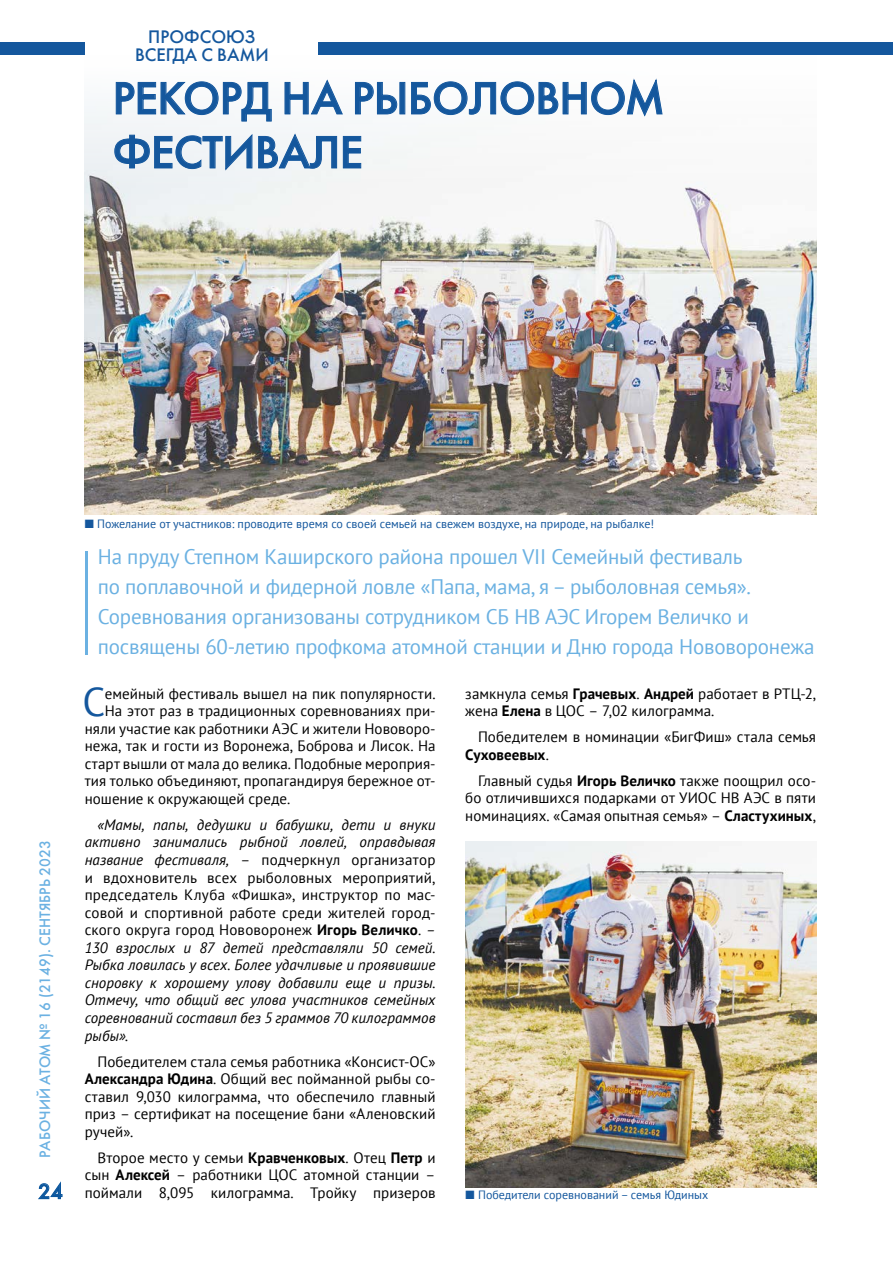
<style>
.page{position:relative;width:893px;height:1263px;background:#fff}
.page>*{position:absolute;margin:0;border:0;box-sizing:border-box;transform-origin:0 0}
.ЗАГОЛОВОК{font:45px/54px "Futuris C";letter-spacing:-.01em;color:#14579d}
.Буквица{font:40.05px "PT Sans";color:#14579d}
.ВРЕЗ{font:21px/30px "PT Sans";letter-spacing:-.01em;color:#6bb1e2}
.t1{font:21px "Futuris C";color:#0b569d}
.t2{font:18px/18px "Futuris C";color:#14579d;text-align:center}
.ОСНОВНОЙ_ТЕКСТ{font:15px/17.5px "PT Sans";color:#000;text-align:justify}
.ОСНОВНОЙ_ТЕКСТ-2{font:italic 15px/17.5px "PT Sans";letter-spacing:.005em;color:#000;text-align:justify}
.Буквица-2{font:15px "PT Sans";letter-spacing:.005em;color:#000}
.t3{font:15px "Futuris C";color:#6bb1e2}
.ОСНОВНОЙ_ТЕКСТ-3{font:12px "PT Sans";color:#14579d}
.s1{font-family:"Dixieland Normal"}
.s2{font-style:normal}
.s3{font-weight:700;font-style:normal}
.s4{font-weight:700}
</style>
<div class="page">
<div style="left:0;top:43px;width:85px;height:12px;background:#14579d"></div>
<div style="left:319px;top:43px;width:574px;height:12px;background:#14579d"></div>
<svg style="left:38px;top:1182px;width:25px;height:18px"></svg>
<hr style="left:85px;top:551px;width:2px;height:103px;background:#6bb1e2">
<img style="left:85px;top:78px;width:731px;height:436px">
<svg style="left:116px;top:81px;width:156px;height:41px"></svg>
<svg style="left:284px;top:80px;width:59px;height:35px"></svg>
<svg style="left:355px;top:79px;width:308px;height:37px"></svg>
<svg style="left:114px;top:134px;width:223px;height:36px"></svg>
<svg style="left:343px;top:136px;width:18px;height:33px"></svg>
<img style="left:466px;top:842px;width:350px;height:345px">
<p class="t2" style="left:135px;top:28px;width:135px">ПРОФСОЮЗ<br>ВСЕГДА С ВАМИ</p>
<p class="ЗАГОЛОВОК" style="left:113px;top:71px;width:553px">РЕКОРД НА РЫБОЛОВНОМ<br>ФЕСТИВАЛЕ</p>
<p class="t3" style="left:36px;top:1158px;width:319px;rotate:-90deg">РАБОЧИЙ АТОМ № 16 (2149). СЕНТЯБРЬ 2023</p>
<h3 class="t1" style="left:38px;top:1179px;width:26px">24</h3>
<p class="ОСНОВНОЙ_ТЕКСТ-3" style="left:85px;top:516px;width:571px"><span class="s1">n</span> Пожелание от участников: проводите время со своей семьей на свежем воздухе, на природе, на рыбалке!</p>
<p class="ВРЕЗ" style="left:98px;top:542px;width:718px">На пруду Степном Каширского района прошел VII Семейный фестиваль<br>по поплавочной и фидерной ловле «Папа, мама, я – рыболовная семья».<br>Соревнования организованы сотрудником СБ НВ АЭС Игорем Величко и посвящены 60-летию профкома атомной станции и Дню города Нововоронежа</p>
<p class="Буквица" style="left:82px;top:676px;width:24px">С</p>
<p class="Буквица-2" style="left:105px;top:684px;width:332px">емейный фестиваль вышел на пик популярности.</p>
<p class="Буквица-2" style="left:105px;top:701px;width:332px">На этот раз в традиционных соревнованиях при-</p>
<p class="Буквица-2" style="left:85px;top:719px;width:352px">няли участие как работники АЭС и жители Нововоро-</p>
<p class="Буквица-2" style="left:85px;top:736px;width:352px">нежа, так и гости из Воронежа, Боброва и Лисок. На</p>
<p class="Буквица-2" style="left:85px;top:754px;width:352px">старт вышли от мала до велика. Подобные мероприя-</p>
<p class="Буквица-2" style="left:85px;top:771px;width:352px">тия только объединяют, пропагандируя бережное от-</p>
<p class="Буквица-2" style="left:85px;top:789px;width:207px">ношение к окружающей среде.</p>
<p class="ОСНОВНОЙ_ТЕКСТ-2" style="left:85px;top:816px;width:352px;text-indent:13px">«Мамы, папы, дедушки и бабушки, дети и внуки активно занимались рыбной ловлей, оправдывая название фестиваля, <span class="s2">– подчеркнул организатор и вдохновитель всех рыболовных мероприятий, председатель Клуба «Фишка», инструктор по мас&shy;совой и спортивной работе среди жителей город&shy;ского округа город Нововоронеж</span> <span class="s3">Игорь Величко</span><span class="s2">.</span> – 130 взрослых и 87 детей представляли 50 семей.<br>Рыбка ловилась у всех. Более удачливые и проявившие сноровку к хорошему улову добавили еще и призы.<br>Отмечу, что общий вес улова участников семейных соревнований составил без 5 граммов 70 килограммов рыбы».</p>
<p class="ОСНОВНОЙ_ТЕКСТ" style="left:85px;top:1052px;width:352px;text-indent:13px">Победителем стала семья работника «Консист-ОС» <span class="s4">Александра Юдина</span>. Общий вес пойманной рыбы со&shy;ставил 9,030 килограмма, что обеспечило главный приз – сертификат на посещение бани «Аленовский ручей».</p>
<p class="ОСНОВНОЙ_ТЕКСТ" style="left:85px;top:1148px;width:352px;text-indent:13px">Второе место у семьи <span class="s4">Кравченковых</span>. Отец <span class="s4">Петр</span> и сын <span class="s4">Алексей</span> – работники ЦОС атомной станции – поймали 8,095 килограмма. Тройку призеров</p>
<p class="ОСНОВНОЙ_ТЕКСТ" style="left:465px;top:684px;width:352px">замкнула семья <span class="s4">Грачевых</span>. <span class="s4">Андрей</span> работает в РТЦ-2, жена <span class="s4">Елена</span> в ЦОС – 7,02 килограмма.</p>
<p class="ОСНОВНОЙ_ТЕКСТ" style="left:465px;top:728px;width:352px;text-indent:13px">Победителем в номинации «БигФиш» стала семья<br><span class="s4">Суховеевых</span>.</p>
<p class="ОСНОВНОЙ_ТЕКСТ" style="left:465px;top:771px;width:352px;text-indent:13px">Главный судья <span class="s4">Игорь Величко</span> также поощрил осо&shy;бо отличившихся подарками от УИОС НВ АЭС в пяти номинациях. «Самая опытная семья» – <span class="s4">Сластухиных</span>,</p>
<p class="ОСНОВНОЙ_ТЕКСТ-3" style="left:466px;top:1187px;width:244px"><span class="s1">n</span> Победители соревнований – семья Юдиных</p>
</div>
